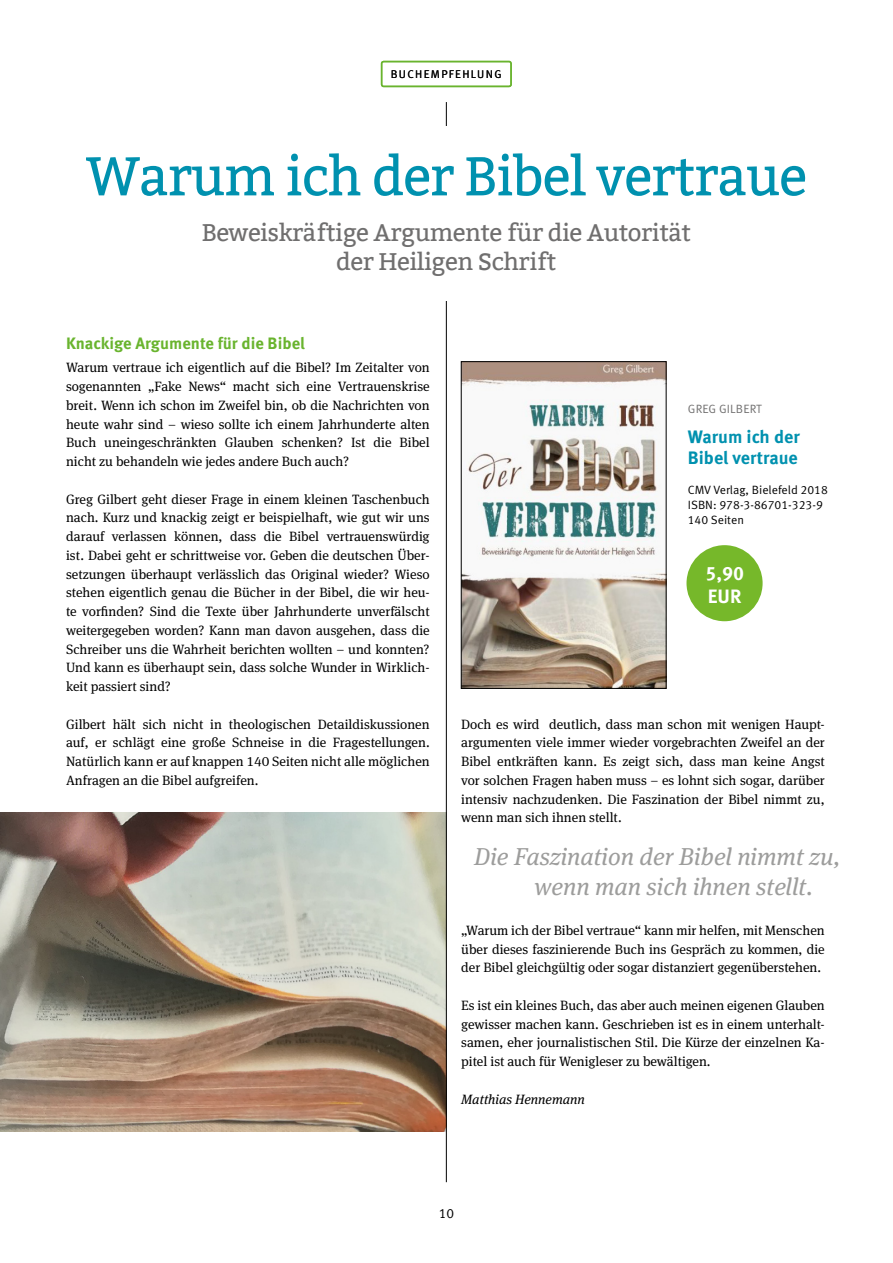
<style>
.page{position:relative;width:893px;height:1263px;background:#fff}
.page>*{position:absolute;margin:0;border:0;box-sizing:border-box;transform-origin:0 0}
.t1{font:54.6px "Bitter";letter-spacing:-.02em;color:#0091af;scale:.96 1}
.t2{font:italic 24.45px/29.5px "Meta Serif Pro";color:#9d9d9c}
.t3{font:24px/28.8px "Bitter";letter-spacing:-.02em;color:#706f6f;text-align:center}
.t4{font:700 19.35px/23.2px "Meta OT";color:#fff}
.t5{font:700 18px/21px "Meta OT";color:#0091af}
.t6{font:700 16.5px "Meta OT";color:#69b42e}
.t7{font:13.5px/18.8px "Meta Serif Pro";color:#000;text-align:justify}
.t8{font:italic 13.5px "Meta Serif Pro";color:#000}
.t9{font:13.5px "Meta OT";color:#000}
.t10{font:12px/15px "Meta OT";color:#000}
.t11{font:12px "Meta OT";letter-spacing:.01em;color:#706f6f}
.t12{font:11.25px "Meta OT";letter-spacing:.12em;color:#000}
</style>
<div class="page">
<img style="left:0;top:812px;width:446px;height:320px">
<hr style="left:446px;top:102px;width:1px;height:1080px;background:#000">
<div style="left:381px;top:61px;width:131px;height:26px;border:2px solid #69b42e;border-radius:2px"></div>
<div style="left:68px;top:126px;width:757px;height:175px;background:#fff"></div>
<img style="left:463px;top:363px;width:201px;height:324px">
<div style="left:461px;top:361px;width:205px;height:328px;border:1px solid #000"></div>
<div style="left:686px;top:545px;width:77px;height:76px;background:#76b82a;border-radius:50%"></div>
<p class="t12" style="left:391px;top:67px;width:112px">BUCHEMPFEHLUNG</p>
<h1 class="t1" style="left:86px;top:144px;width:753px">Warum ich der Bibel vertraue</h1>
<h3 class="t3" style="left:202px;top:219px;width:491px">Beweiskräftige Argumente für die Autorität der Heiligen Schrift</h3>
<p class="t6" style="left:66px;top:333px;width:240px">Knackige Argumente für die Bibel</p>
<p class="t7" style="left:66px;top:358px;width:365px">Warum vertraue ich eigentlich auf die Bibel? Im Zeitalter von sogenannten „Fake News“ macht sich eine Vertrauenskrise breit. Wenn ich schon im Zweifel bin, ob die Nachrichten von heute wahr sind – wieso sollte ich einem Jahrhunderte alten Buch uneingeschränkten Glauben schenken? Ist die Bibel nicht zu behandeln wie jedes andere Buch auch?</p>
<p class="t7" style="left:66px;top:489px;width:365px">Greg Gilbert geht dieser Frage in einem kleinen Taschenbuch nach. Kurz und knackig zeigt er beispielhaft, wie gut wir uns darauf verlassen können, dass die Bibel vertrauenswürdig ist. Dabei geht er schrittweise vor. Geben die deutschen Über&shy;setzungen überhaupt verlässlich das Original wieder? Wieso stehen eigentlich genau die Bücher in der Bibel, die wir heu&shy;te vorfinden? Sind die Texte über Jahrhunderte unverfälscht weitergegeben worden? Kann man davon ausgehen, dass die Schreiber uns die Wahrheit berichten wollten – und konnten?<br>Und kann es überhaupt sein, dass solche Wunder in Wirklich&shy;keit passiert sind?</p>
<p class="t7" style="left:66px;top:714px;width:365px">Gilbert hält sich nicht in theologischen Detaildiskussionen auf, er schlägt eine große Schneise in die Fragestellungen.<br>Natürlich kann er auf knappen 140 Seiten nicht alle möglichen Anfragen an die Bibel aufgreifen.</p>
<p class="t11" style="left:688px;top:402px;width:75px">GREG GILBERT</p>
<h3 class="t5" style="left:688px;top:426px;width:113px">Warum ich der<br>Bibel vertraue</h3>
<p class="t10" style="left:688px;top:482px;width:142px">CMV Verlag, Bielefeld 2018<br>ISBN: 978-3-86701-323-9<br>140 Seiten</p>
<h3 class="t4" style="left:705px;top:562px;width:40px">5,90<br>EUR</h3>
<p class="t7" style="left:461px;top:714px;width:365px">Doch es wird deutlich, dass man schon mit wenigen Haupt&shy;argumenten viele immer wieder vorgebrachten Zweifel an der Bibel entkräften kann. Es zeigt sich, dass man keine Angst vor solchen Fragen haben muss – es lohnt sich sogar, darüber intensiv nachzudenken. Die Faszination der Bibel nimmt zu, wenn man sich ihnen stellt.</p>
<h2 class="t2" style="left:535px;top:841px;width:307px;text-indent:-60px">Die Faszination der Bibel nimmt zu, wenn man sich ihnen stellt.</h2>
<p class="t7" style="left:461px;top:920px;width:365px">„Warum ich der Bibel vertraue“ kann mir helfen, mit Menschen über dieses faszinierende Buch ins Gespräch zu kommen, die der Bibel gleichgültig oder sogar distanziert gegenüberstehen.</p>
<p class="t7" style="left:461px;top:995px;width:365px">Es ist ein kleines Buch, das aber auch meinen eigenen Glauben gewisser machen kann. Geschrieben ist es in einem unterhalt&shy;samen, eher journalistischen Stil. Die Kürze der einzelnen Ka&shy;pitel ist auch für Wenigleser zu bewältigen.</p>
<p class="t8" style="left:461px;top:1089px;width:125px">Matthias Hennemann</p>
<p class="t9" style="left:439px;top:1205px;width:17px">10</p>
</div>
